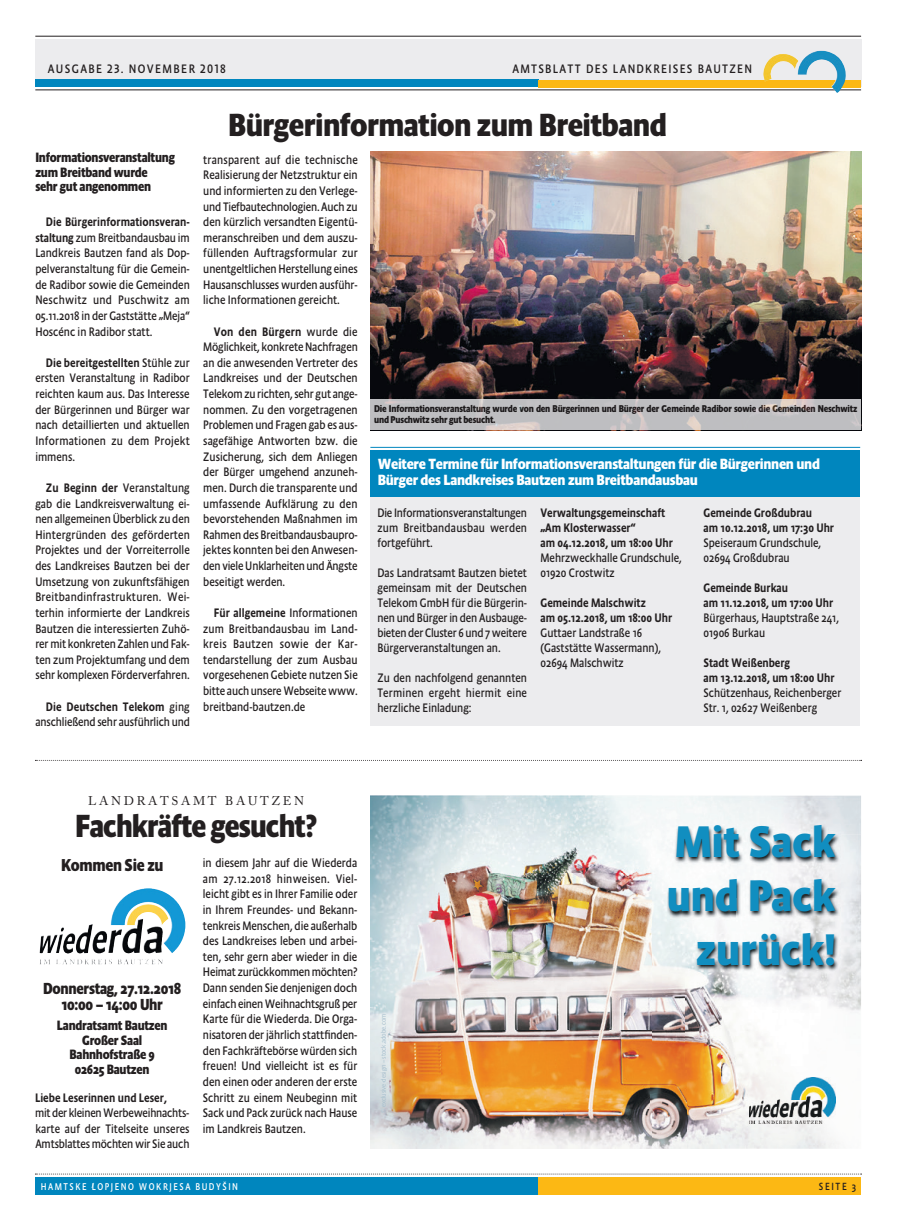
<style>
.page{position:relative;width:897px;height:1230px;background:#fff}
.page>*{position:absolute;margin:0;border:0;box-sizing:border-box;transform-origin:0 0}
.t1{font:700 44.88px/53.9px "Absara Sans Head OT";color:#118ec0;text-align:right}
.t2{font:700 32.5px "Absara Sans Head OT";letter-spacing:-.02em;color:#231f20}
.t3{font:700 32.5px "Absara Sans Head OT";letter-spacing:-.02em;color:#231f20;scale:.96 1}
.t4{font:700 17.5px "Absara Sans Head OT";letter-spacing:-.02em;color:#231f20;scale:.95 1}
.t5{font:700 16.25px/16.2px "Absara Sans Head OT";letter-spacing:-.02em;color:#231f20;text-align:center;scale:.95 1}
.t6{font:700 15px/16.2px "Absara Sans Head OT";letter-spacing:-.02em;color:#fff}
.t7{font:700 13.75px/14.4px "Absara Sans Head OT";letter-spacing:-.02em;color:#231f20;text-align:center;scale:.95 1}
.t8{font:12.5px/15.6px "Absara Sans Head OT";letter-spacing:-.005em;color:#231f20;text-align:justify;scale:.95 1}
.t9{font:500 12.5px/15px "Absara Sans Head OT";letter-spacing:-.005em;color:#231f20;scale:.95 1}
.t10{font:12.5px "Absara Sans Head OT";letter-spacing:.1em;color:#231f20}
.t11{font:12.5px "Absara Sans Head OT";letter-spacing:.11em;color:#231f20}
.t12{font:12.5px "Adobe Caslon Pro";letter-spacing:.215em;color:#231f20}
.t13{font:10.62px "Absara Sans Head OT";letter-spacing:.16em;color:#231f20;scale:.95 1}
.t14{font:700 10px/11.2px "Absara Sans Head OT";letter-spacing:-.02em;color:#231f20;scale:.95 1}
.t15{font:10px "Absara Sans Head OT";letter-spacing:.16em;color:#fff;scale:.95 1}
.t16{font:300 6.75px "Absara Sans Head OT";color:#a4bdcc}
.s1{font-weight:500}
</style>
<div class="page">
<div style="left:35px;top:1177px;width:504px;height:17px;background:#0086be"></div>
<div style="left:538px;top:1177px;width:323px;height:18px;background:#fcb814"></div>
<svg style="left:35px;top:1173px;width:827px;height:1px"></svg>
<div style="left:35px;top:39px;width:826px;height:48px;background:#ececee"></div>
<div style="left:35px;top:80px;width:504px;height:7px;background:#0086be"></div>
<div style="left:538px;top:80px;width:323px;height:7px;background:#fcb814"></div>
<hr style="left:35px;top:90px;width:826px;height:1px;background:#231f20">
<hr style="left:35px;top:36px;width:826px;height:1px;background:#231f20">
<img style="left:762px;top:51px;width:85px;height:42px">
<img style="left:370px;top:152px;width:491px;height:248px">
<svg style="left:370px;top:400px;width:491px;height:30px;background:#c0bfc1"></svg>
<svg style="left:35px;top:760px;width:826px;height:1px"></svg>
<img style="left:110px;top:888px;width:49px;height:37px">
<img style="left:371px;top:795px;width:280px;height:353px">
<img style="left:826px;top:834px;width:35px;height:314px">
<img style="left:651px;top:836px;width:35px;height:312px">
<img style="left:686px;top:971px;width:140px;height:177px">
<img style="left:749px;top:1077px;width:86px;height:46px">
<img style="left:667px;top:824px;width:173px;height:147px">
<hr style="left:370px;top:447px;width:490px;height:1px;background:#0086be">
<div style="left:370px;top:476px;width:490px;height:249px;background:#ececee"></div>
<div style="left:370px;top:450px;width:490px;height:46px;background:#0086be"></div>
<p class="t11" style="left:48px;top:61px;width:180px">AUSGABE 23. NOVEMBER 2018</p>
<p class="t10" style="left:512px;top:61px;width:241px">AMTSBLATT DES LANDKREISES BAUTZEN</p>
<h2 class="t2" style="left:228px;top:105px;width:440px">Bürgerinformation zum Breitband</h2>
<p class="t7" style="left:35px;top:150px;width:148px;text-align:left">Informationsveranstaltung zum Breitband wurde<br>sehr gut angenommen</p>
<p class="t8" style="left:35px;top:214px;width:164px;text-indent:11px"><span class="s1">Die Bürgerinformationsveran&shy;staltung</span> zum Breitbandausbau im Landkreis Bautzen fand als Dop&shy;pelveranstaltung für die Gemein&shy;de Radibor sowie die Gemeinden Neschwitz und Puschwitz am 05.11.2018 in der Gaststätte „Meja“ Hoscénc in Radibor statt.</p>
<p class="t8" style="left:35px;top:355px;width:164px;text-indent:11px"><span class="s1">Die bereitgestellten</span> Stühle zur ersten Veranstaltung in Radibor reichten kaum aus. Das Interesse der Bürgerinnen und Bürger war nach detaillierten und aktuellen Informationen zu dem Projekt immens.</p>
<p class="t8" style="left:35px;top:480px;width:164px;text-indent:11px"><span class="s1">Zu Beginn der</span> Veranstaltung gab die Landkreisverwaltung ei&shy;nen allgemeinen Überblick zu den Hintergründen des geförderten Projektes und der Vorreiterrolle des Landkreises Bautzen bei der Umsetzung von zukunftsfähigen Breitbandinfrastrukturen. Wei&shy;terhin informierte der Landkreis Bautzen die interessierten Zuhö&shy;rer mit konkreten Zahlen und Fak&shy;ten zum Projektumfang und dem sehr komplexen Förderverfahren.</p>
<p class="t8" style="left:35px;top:698px;width:164px;text-align:right"><span class="s1">Die Deutschen Telekom</span> ging anschließend sehr ausführlich und</p>
<p class="t8" style="left:203px;top:152px;width:164px">transparent auf die technische Realisierung der Netzstruktur ein und informierten zu den Verlege&shy;und Tiefbautechnologien. Auch zu den kürzlich versandten Eigentü&shy;meranschreiben und dem auszu&shy;füllenden Auftragsformular zur unentgeltlichen Herstellung eines Hausanschlusses wurden ausführ&shy;liche Informationen gereicht.</p>
<p class="t8" style="left:203px;top:323px;width:164px;text-indent:11px"><span class="s1">Von den Bürgern</span> wurde die Möglichkeit, konkrete Nachfragen an die anwesenden Vertreter des Landkreises und der Deutschen Telekom zu richten, sehr gut ange&shy;nommen. Zu den vorgetragenen Problemen und Fragen gab es aus&shy;sagefähige Antworten bzw. die Zusicherung, sich dem Anliegen der Bürger umgehend anzuneh&shy;men. Durch die transparente und umfassende Aufklärung zu den bevorstehenden Maßnahmen im Rahmen des Breitbandausbaupro&shy;jektes konnten bei den Anwesen&shy;den viele Unklarheiten und Ängste beseitigt werden.</p>
<p class="t8" style="left:203px;top:605px;width:164px;text-indent:11px"><span class="s1">Für allgemeine</span> Informationen zum Breitbandausbau im Land&shy;kreis Bautzen sowie der Kar&shy;tendarstellung der zum Ausbau vorgesehenen Gebiete nutzen Sie bitte auch unsere Webseite www. breitband-bautzen.de</p>
<p class="t14" style="left:374px;top:403px;width:510px">Die Informationsveranstaltung wurde von den Bürgerinnen und Bürger der Gemeinde Radibor sowie die Gemeinden Neschwitz und Puschwitz sehr gut besucht.</p>
<p class="t6" style="left:378px;top:455px;width:443px">Weitere Termine für Informationsveranstaltungen für die Bürgerinnen und<br>Bürger des Landkreises Bautzen zum Breitbandausbau</p>
<p class="t8" style="left:377px;top:505px;width:159px;line-height:15px">Die Informationsveranstaltungen zum Breitbandausbau werden fortgeführt.</p>
<p class="t8" style="left:377px;top:565px;width:159px;line-height:15px">Das Landratsamt Bautzen bietet gemeinsam mit der Deutschen Telekom GmbH für die Bürgerin&shy;nen und Bürger in den Ausbauge&shy;bieten der Cluster 6 und 7 weitere Bürgerveranstaltungen an.</p>
<p class="t8" style="left:377px;top:670px;width:159px;line-height:15px">Zu den nachfolgend genannten Terminen ergeht hiermit eine herzliche Einladung:</p>
<p class="t9" style="left:540px;top:505px;width:141px">Verwaltungsgemeinschaft „Am Klosterwasser“<br>am 04.12.2018, um 18:00 Uhr</p>
<p class="t8" style="left:540px;top:550px;width:150px;line-height:15px">Mehrzweckhalle Grundschule,<br>01920 Crostwitz</p>
<p class="t9" style="left:540px;top:595px;width:140px">Gemeinde Malschwitz<br>am 05.12.2018, um 18:00 Uhr</p>
<p class="t8" style="left:540px;top:625px;width:128px;line-height:15px;text-align:left">Guttaer Landstraße 16 (Gaststätte Wassermann),<br>02694 Malschwitz</p>
<p class="t9" style="left:703px;top:505px;width:139px">Gemeinde Großdubrau<br>am 10.12.2018, um 17:30 Uhr</p>
<p class="t8" style="left:703px;top:535px;width:125px;line-height:15px">Speiseraum Grundschule,<br>02694 Großdubrau</p>
<p class="t9" style="left:703px;top:580px;width:138px">Gemeinde Burkau<br>am 11.12.2018, um 17:00 Uhr</p>
<p class="t8" style="left:703px;top:610px;width:144px;line-height:15px">Bürgerhaus, Hauptstraße 241,<br>01906 Burkau</p>
<p class="t9" style="left:703px;top:655px;width:139px">Stadt Weißenberg<br>am 13.12.2018, um 18:00 Uhr</p>
<p class="t8" style="left:703px;top:685px;width:146px;line-height:15px">Schützenhaus, Reichenberger<br>Str. 1, 02627 Weißenberg</p>
<p class="t12" style="left:88px;top:793px;width:217px">LANDRATSAMT BAUTZEN</p>
<h2 class="t3" style="left:75px;top:806px;width:253px">Fachkräfte gesucht?</h2>
<h3 class="t4" style="left:61px;top:854px;width:109px">Kommen Sie zu</h3>
<h3 class="t5" style="left:43px;top:979px;width:147px">Donnerstag, 27.12.2018<br>10:00 – 14:00 Uhr</h3>
<p class="t7" style="left:57px;top:1018px;width:118px">Landratsamt Bautzen<br>Großer Saal<br>Bahnhofstraße 9<br>02625 Bautzen</p>
<p class="t9" style="left:35px;top:1089px;width:140px">Liebe Leserinnen und Leser,</p>
<p class="t8" style="left:35px;top:1105px;width:164px">mit der kleinen Werbeweihnachts&shy;karte auf der Titelseite unseres Amtsblattes möchten wir Sie auch</p>
<p class="t8" style="left:203px;top:855px;width:164px">in diesem Jahr auf die Wiederda am 27.12.2018 hinweisen. Viel&shy;leicht gibt es in Ihrer Familie oder in Ihrem Freundes- und Bekann&shy;tenkreis Menschen, die außerhalb des Landkreises leben und arbei&shy;ten, sehr gern aber wieder in die Heimat zurückkommen möchten?<br>Dann senden Sie denjenigen doch einfach einen Weihnachtsgruß per Karte für die Wiederda. Die Orga&shy;nisatoren der jährlich stattfinden&shy;den Fachkräftebörse würden sich freuen! Und vielleicht ist es für den einen oder anderen der erste Schritt zu einem Neubeginn mit Sack und Pack zurück nach Hause im Landkreis Bautzen.</p>
<p class="t16" style="left:379px;top:1113px;width:101px;rotate:-90deg">© exclusive-design – stock.adobe.com</p>
<h1 class="t1" style="left:666px;top:814px;width:170px">Mit Sack und Pack zurück!</h1>
<p class="t15" style="left:41px;top:1180px;width:209px">HAMTSKE <sup>/</sup>LOPJENO WOKRJESA BUDYŠIN</p>
<p class="t13" style="left:818px;top:1179px;width:41px">SEITE 3</p>
</div>
